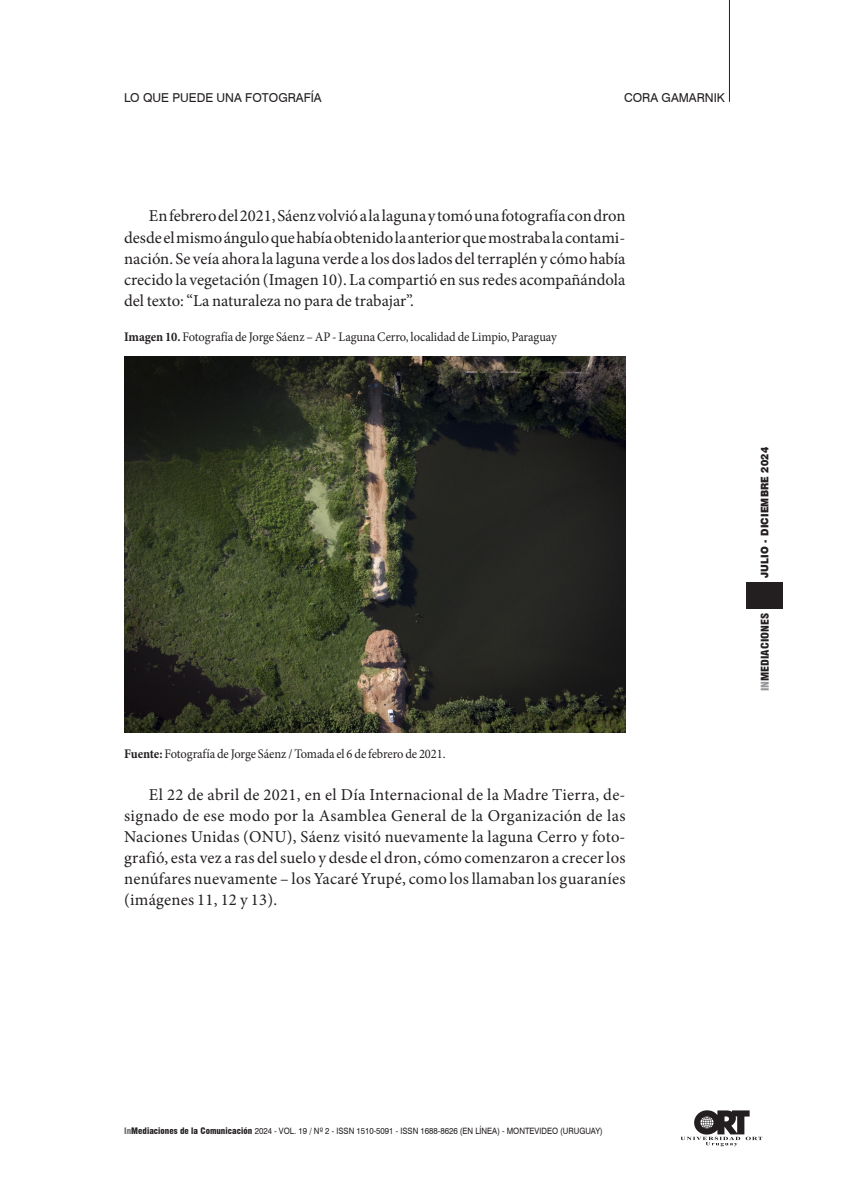
<style>
.page{position:relative;width:844px;height:1191px;background:#fff}
.page>*{position:absolute;margin:0;border:0;box-sizing:border-box;transform-origin:0 0}
._2014_TEXTO{font:16.62px/21px "Minion Pro";letter-spacing:.005em;color:#231f20;text-align:justify}
._2014_Leyenda_de_fot{font:13.12px "Minion Pro";letter-spacing:-.005em;color:#231f20;scale:.95 1}
._2011_Arriba_TITULO{font:12.25px "Swiss 721 BT";color:#231f20}
._2011_Arriba_AUTORES{font:12.25px "Swiss 721 BT";color:#231f20}
.t1{font:900 10.5px "Swiss 721 BT";letter-spacing:.02em;color:#231f20;scale:.9 1}
.t2{font:900 condensed 10.5px "Swiss 721 BT";color:#231f20;scale:1.1 1}
.t3{font:8.75px "Swiss 721 BT";color:#231f20;scale:.9 1}
.s1{font-weight:700}
.s2{color:#939598}
.s3{font-weight:900;font-stretch:condensed;color:#6c6d70}
.s4{font-weight:900;font-stretch:condensed}
</style>
<div class="page">
<div style="left:746px;top:582px;width:36px;height:26px;background:#231f20"></div>
<hr style="left:729px;top:0;width:1px;height:102px;background:#231f20">
<svg style="left:680px;top:1110px;width:82px;height:36px"></svg>
<img style="left:124px;top:356px;width:501px;height:376px">
<p class="_2011_Arriba_TITULO" style="left:124px;top:90px;width:199px">LO QUE PUEDE UNA FOTOGRAFÍA</p>
<p class="_2011_Arriba_AUTORES" style="left:624px;top:90px;width:102px">CORA GAMARNIK</p>
<p class="_2014_TEXTO" style="left:124px;top:206px;width:503px;text-indent:25px">En febrero del 2021, Sáenz volvió a la laguna y tomó una fotografía con dron desde el mismo ángulo que había obtenido la anterior que mostraba la contami&shy;nación. Se veía ahora la laguna verde a los dos lados del terraplén y cómo había crecido la vegetación (Imagen 10). La compartió en sus redes acompañándola del texto: “La naturaleza no para de trabajar”.</p>
<p class="_2014_Leyenda_de_fot" style="left:124px;top:328px;width:457px"><span class="s1">Imagen 10.</span> Fotografía de Jorge Sáenz – AP - Laguna Cerro, localidad de Limpio, Paraguay</p>
<p class="_2014_Leyenda_de_fot" style="left:124px;top:745px;width:340px"><span class="s1">Fuente:</span> Fotografía de Jorge Sáenz / Tomada el 6 de febrero de 2021.</p>
<p class="_2014_TEXTO" style="left:124px;top:784px;width:503px;text-indent:25px">El 22 de abril de 2021, en el Día Internacional de la Madre Tierra, de&shy;signado de ese modo por la Asamblea General de la Organización de las Naciones Unidas (ONU), Sáenz visitó nuevamente la laguna Cerro y foto&shy;grafió, esta vez a ras del suelo y desde el dron, cómo comenzaron a crecer los nenúfares nuevamente – los Yacaré Yrupé, como los llamaban los guaraníes (imágenes 11, 12 y 13).</p>
<p class="t1" style="left:758px;top:578px;width:147px;rotate:-90deg">JULIO - DICIEMBRE 2024</p>
<p class="t2" style="left:758px;top:691px;width:72px;rotate:-90deg"><span class="s2">IN</span>MEDIACIONES</p>
<p class="t3" style="left:124px;top:1125px;width:533px"><span class="s3">In</span><span class="s4">Mediaciones de la Comunicación</span> 2024 - VOL. 19 / Nº 2 - ISSN 1510-5091 - ISSN 1688-8626 (EN LÍNEA) - MONTEVIDEO (URUGUAY)</p>
</div>
